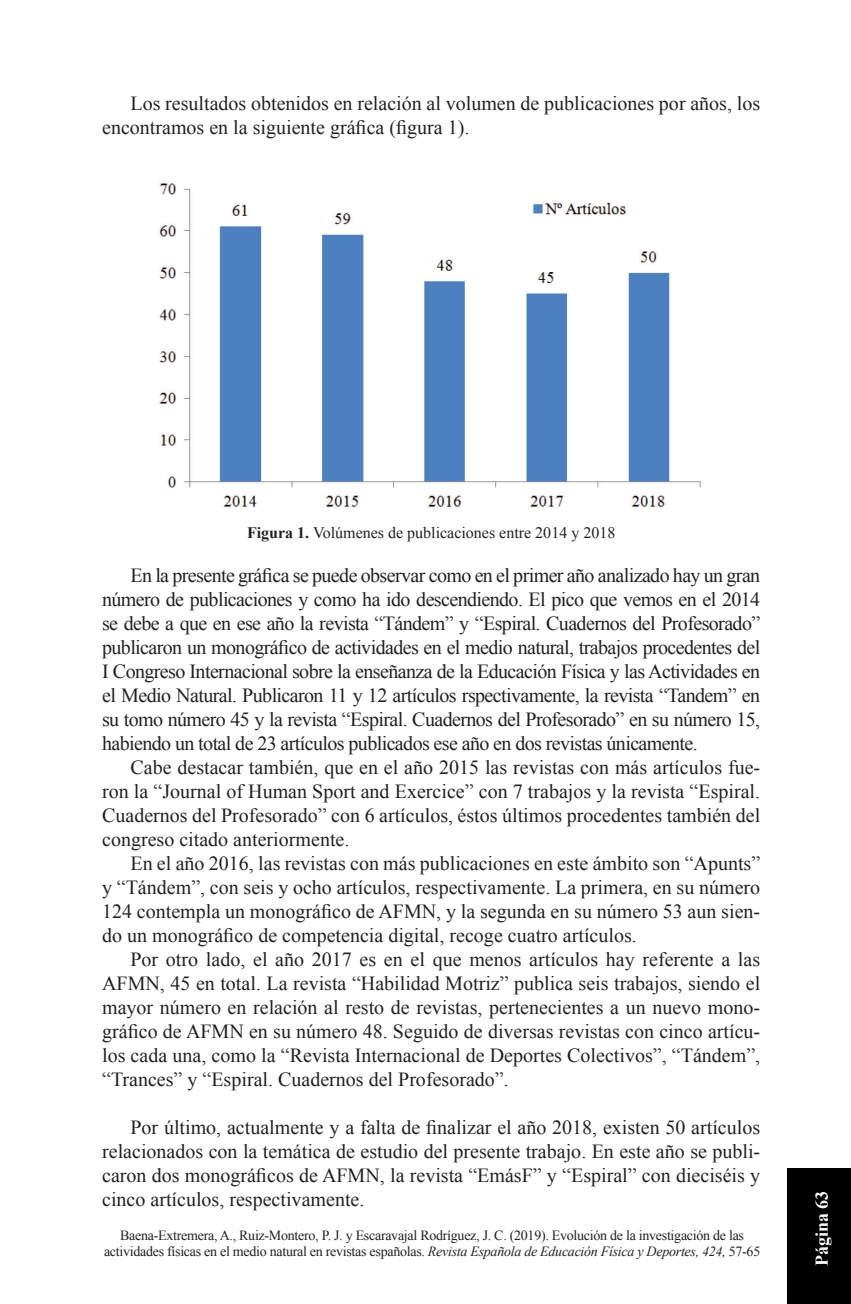
<style>
.page{position:relative;width:851px;height:1304px;background:#fff}
.page>*{position:absolute;margin:0;border:0;box-sizing:border-box;transform-origin:0 0}
.t1{font:20px/24px "Times New Roman";color:#231f20;text-align:justify}
.t2{font:700 18px "Times New Roman";color:#fff}
.t3{font:16px "Times New Roman";color:#231f20}
.t4{font:14px/16px "Times New Roman";letter-spacing:-.02em;color:#231f20;text-align:center}
.s1{font-weight:700}
.s2{font-style:italic}
</style>
<div class="page">
<div style="left:786px;top:1168px;width:64px;height:136px;background:#000"></div>
<img style="left:159px;top:182px;width:542px;height:326px">
<p class="t1" style="left:102px;top:91px;width:659px;text-indent:28px">Los resultados obtenidos en relación al volumen de publicaciones por años, los encontramos en la siguiente gráfica (figura 1).</p>
<p class="t3" style="left:247px;top:522px;width:370px"><span class="s1">Figura 1.</span> Volúmenes de publicaciones entre 2014 y 2018</p>
<p class="t1" style="left:102px;top:563px;width:659px;text-indent:28px">En la presente gráfica se puede observar como en el primer año analizado hay un gran número de publicaciones y como ha ido descendiendo. El pico que vemos en el 2014 se debe a que en ese año la revista “Tándem” y “Espiral. Cuadernos del Profesorado” publicaron un monográfico de actividades en el medio natural, trabajos procedentes del I Congreso Internacional sobre la enseñanza de la Educación Física y las Actividades en el Medio Natural. Publicaron 11 y 12 artículos rspectivamente, la revista “Tandem” en su tomo número 45 y la revista “Espiral. Cuadernos del Profesorado” en su número 15, habiendo un total de 23 artículos publicados ese año en dos revistas únicamente.</p>
<p class="t1" style="left:102px;top:755px;width:659px;text-indent:28px">Cabe destacar también, que en el año 2015 las revistas con más artículos fue&shy;ron la “Journal of Human Sport and Exercice” con 7 trabajos y la revista “Espiral.<br>Cuadernos del Profesorado” con 6 artículos, éstos últimos procedentes también del congreso citado anteriormente.</p>
<p class="t1" style="left:102px;top:851px;width:659px;text-indent:28px">En el año 2016, las revistas con más publicaciones en este ámbito son “Apunts” y “Tándem”, con seis y ocho artículos, respectivamente. La primera, en su número 124 contempla un monográfico de AFMN, y la segunda en su número 53 aun sien&shy;do un monográfico de competencia digital, recoge cuatro artículos.</p>
<p class="t1" style="left:102px;top:947px;width:659px;text-indent:28px">Por otro lado, el año 2017 es en el que menos artículos hay referente a las AFMN, 45 en total. La revista “Habilidad Motriz” publica seis trabajos, siendo el mayor número en relación al resto de revistas, pertenecientes a un nuevo mono&shy;gráfico de AFMN en su número 48. Seguido de diversas revistas con cinco artícu&shy;los cada una, como la “Revista Internacional de Deportes Colectivos”, “Tándem”, “Trances” y “Espiral. Cuadernos del Profesorado”.</p>
<p class="t1" style="left:102px;top:1115px;width:659px;text-indent:28px">Por último, actualmente y a falta de finalizar el año 2018, existen 50 artículos relacionados con la temática de estudio del presente trabajo. En este año se publi&shy;caron dos monográficos de AFMN, la revista “EmásF” y “Espiral” con dieciséis y cinco artículos, respectivamente.</p>
<p class="t4" style="left:104px;top:1227px;width:657px">Baena-Extremera, A., Ruiz-Montero, P. J. y Escaravajal Rodríguez, J. C. (2019). Evolución de la investigación de las actividades físicas en el medio natural en revistas españolas. <span class="s2">Revista Española de Educación Física y Deportes, 424,</span> 57-65</p>
<p class="t2" style="left:809px;top:1266px;width:77px;rotate:-90deg">Página 63</p>
</div>
